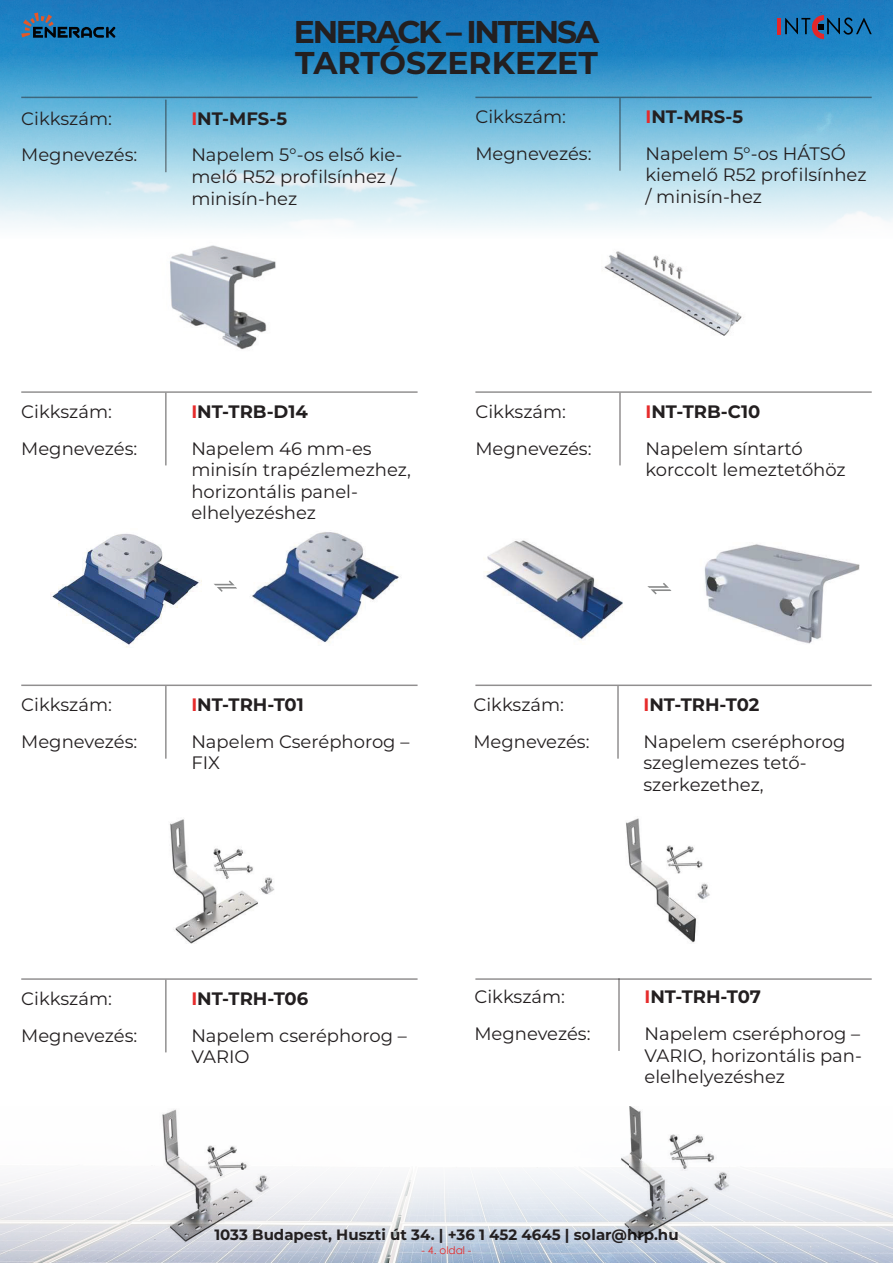
<style>
.page{position:relative;width:893px;height:1263px;background:#fff}
.page>*{position:absolute;margin:0;border:0;box-sizing:border-box;transform-origin:0 0}
.t1{font:700 31.5px/31.5px "Montserrat";letter-spacing:-.035em;color:#231f20}
.t2{font:18px/21.6px "Montserrat";color:#231f20}
.t3{font:700 18px "Montserrat";color:#231f20}
.t4{font:700 15px "Montserrat";color:#231f20}
.t5{font:10.5px "Century Gothic";color:#e62b2b}
.s1{color:#e62b2b}
</style>
<div class="page">
<img style="left:0;top:1167px;width:893px;height:96px">
<img style="left:0;top:0;width:893px;height:229px">
<svg style="left:21px;top:13px;width:95px;height:25px;background:#23628f"></svg>
<hr style="left:777px;top:18px;width:3px;height:16px;background:#e52729">
<svg style="left:785px;top:15px;width:87px;height:24px;background:#266498"></svg>
<hr style="left:21px;top:97px;width:397px;height:1px;background:#231f20">
<hr style="left:165px;top:100px;width:2px;height:72px;background:#231f20">
<img style="left:170px;top:245px;width:106px;height:105px">
<hr style="left:475px;top:97px;width:397px;height:1px;background:#231f20">
<hr style="left:619px;top:98px;width:2px;height:73px;background:#231f20">
<img style="left:604px;top:251px;width:138px;height:85px">
<hr style="left:21px;top:391px;width:397px;height:2px;background:#231f20">
<hr style="left:165px;top:393px;width:2px;height:72px;background:#231f20">
<img style="left:252px;top:532px;width:147px;height:111px">
<img style="left:50px;top:533px;width:152px;height:115px">
<svg style="left:214px;top:580px;width:23px;height:12px"></svg>
<hr style="left:475px;top:391px;width:397px;height:2px;background:#231f20">
<hr style="left:619px;top:393px;width:2px;height:72px;background:#231f20">
<svg style="left:647px;top:583px;width:24px;height:11px"></svg>
<img style="left:485px;top:540px;width:138px;height:101px">
<img style="left:704px;top:544px;width:156px;height:100px">
<hr style="left:21px;top:684px;width:397px;height:2px;background:#231f20">
<hr style="left:165px;top:686px;width:2px;height:73px;background:#231f20">
<img style="left:170px;top:819px;width:105px;height:125px">
<hr style="left:475px;top:684px;width:397px;height:2px;background:#231f20">
<hr style="left:617px;top:686px;width:2px;height:73px;background:#231f20">
<img style="left:626px;top:818px;width:84px;height:125px">
<hr style="left:21px;top:978px;width:397px;height:2px;background:#231f20">
<hr style="left:475px;top:978px;width:397px;height:2px;background:#231f20">
<hr style="left:165px;top:980px;width:2px;height:72px;background:#231f20">
<img style="left:145px;top:1109px;width:148px;height:133px">
<hr style="left:618px;top:978px;width:2px;height:73px;background:#231f20">
<img style="left:590px;top:1106px;width:165px;height:134px">
<h1 class="t1" style="left:294px;top:14px;width:307px">ENERACK – INTENSA<br>TARTÓSZERKEZET</h1>
<p class="t2" style="left:21px;top:107px;width:92px">Cikkszám:</p>
<p class="t3" style="left:191px;top:105px;width:97px"><span class="s1">I</span>NT-MFS-5</p>
<p class="t2" style="left:191px;top:143px;width:213px">Napelem 5°-os első kie&shy;melő R52 profilsínhez / minisín-hez</p>
<p class="t2" style="left:21px;top:144px;width:118px">Megnevezés:</p>
<p class="t2" style="left:475px;top:105px;width:92px">Cikkszám:</p>
<p class="t3" style="left:645px;top:104px;width:99px"><span class="s1">I</span>NT-MRS-5</p>
<p class="t2" style="left:645px;top:142px;width:223px">Napelem 5°-os HÁTSÓ kiemelő R52 profilsínhez / minisín-hez</p>
<p class="t2" style="left:475px;top:142px;width:118px">Megnevezés:</p>
<p class="t2" style="left:21px;top:400px;width:92px">Cikkszám:</p>
<p class="t3" style="left:191px;top:398px;width:118px"><span class="s1">I</span>NT-TRB-D14</p>
<p class="t2" style="left:191px;top:437px;width:221px">Napelem 46 mm-es minisín trapézlemezhez, horizontális panel&shy;elhelyezéshez</p>
<p class="t2" style="left:21px;top:437px;width:118px">Megnevezés:</p>
<p class="t2" style="left:475px;top:400px;width:92px">Cikkszám:</p>
<p class="t3" style="left:645px;top:398px;width:117px"><span class="s1">I</span>NT-TRB-C10</p>
<p class="t2" style="left:645px;top:437px;width:202px">Napelem síntartó korccolt lemeztetőhöz</p>
<p class="t2" style="left:475px;top:437px;width:118px">Megnevezés:</p>
<p class="t2" style="left:21px;top:693px;width:92px">Cikkszám:</p>
<p class="t3" style="left:191px;top:691px;width:114px"><span class="s1">I</span>NT-TRH-T01</p>
<p class="t2" style="left:191px;top:730px;width:220px">Napelem Cseréphorog –<br>FIX</p>
<p class="t2" style="left:21px;top:730px;width:118px">Megnevezés:</p>
<p class="t2" style="left:473px;top:693px;width:92px">Cikkszám:</p>
<p class="t3" style="left:643px;top:691px;width:117px"><span class="s1">I</span>NT-TRH-T02</p>
<p class="t2" style="left:643px;top:730px;width:203px">Napelem cseréphorog szeglemezes tető-</p>
<p class="t2" style="left:643px;top:773px;width:122px">szerkezethez,</p>
<p class="t2" style="left:473px;top:730px;width:118px">Megnevezés:</p>
<p class="t2" style="left:21px;top:987px;width:92px">Cikkszám:</p>
<p class="t3" style="left:191px;top:985px;width:118px"><span class="s1">I</span>NT-TRH-T06</p>
<p class="t2" style="left:191px;top:1024px;width:217px">Napelem cseréphorog –<br>VARIO</p>
<p class="t2" style="left:21px;top:1024px;width:118px">Megnevezés:</p>
<p class="t2" style="left:474px;top:985px;width:92px">Cikkszám:</p>
<p class="t3" style="left:644px;top:984px;width:118px"><span class="s1">I</span>NT-TRH-T07</p>
<p class="t2" style="left:644px;top:1022px;width:219px;text-align:justify">Napelem cseréphorog – VARIO, horizontális pan&shy;elelhelyezéshez</p>
<p class="t2" style="left:474px;top:1022px;width:118px">Megnevezés:</p>
<p class="t4" style="left:214px;top:1224px;width:466px">1033 Budapest, Huszti út 34. | +36 1 452 4645 | solar@hrp.hu</p>
<p class="t5" style="left:422px;top:1243px;width:51px">- 4. oldal -</p>
</div>
